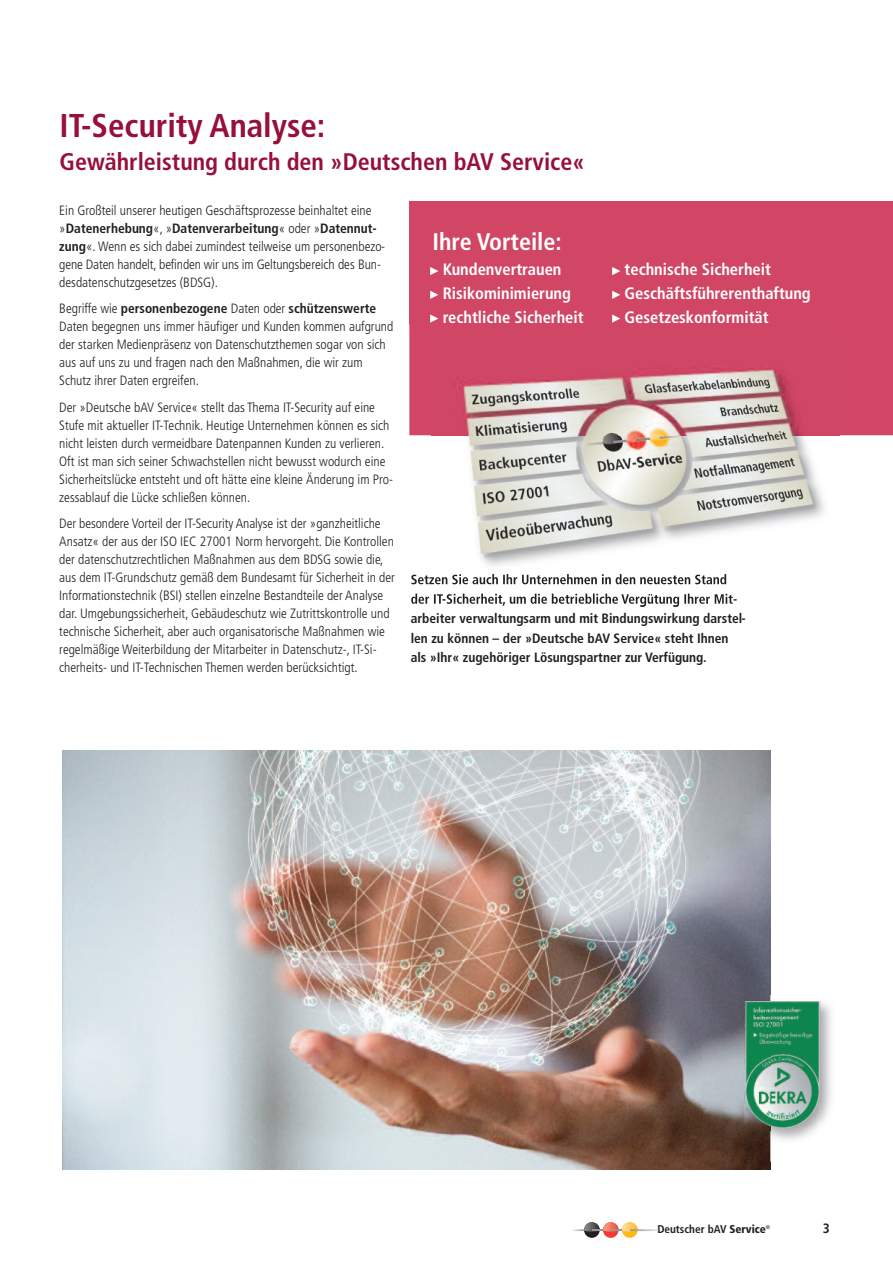
<style>
.page{position:relative;width:893px;height:1263px;background:#fff}
.page>*{position:absolute;margin:0;border:0;box-sizing:border-box;transform-origin:0 0}
.t1{font:700 condensed 33px "Frutiger";color:#971039}
.t2{font:700 condensed 24px "Frutiger";color:#971039}
.t3{font:700 condensed 24px "Frutiger";color:#fff}
.t4{font:700 condensed 16.5px/23.7px "Frutiger";color:#fff}
.t5{font:300 condensed 13.5px/18px "Frutiger";color:#231f20}
.t6{font:700 condensed 13.5px/19.5px "Frutiger";color:#231f20}
.t7{font:700 condensed 11.25px "Frutiger";color:#231f20}
.t8{font:condensed 5.4px "Frutiger";color:#231f20}
.s1{font-weight:700}
.s2{font-weight:900}
</style>
<div class="page">
<div style="left:410px;top:201px;width:483px;height:234px;background:#d04664"></div>
<svg style="left:584px;top:1222px;width:16px;height:16px"></svg>
<svg style="left:572px;top:1229px;width:12px;height:2px"></svg>
<img style="left:584px;top:1222px;width:16px;height:9px">
<svg style="left:603px;top:1222px;width:16px;height:16px"></svg>
<img style="left:603px;top:1222px;width:16px;height:7px">
<svg style="left:622px;top:1222px;width:16px;height:16px"></svg>
<img style="left:622px;top:1222px;width:16px;height:7px">
<svg style="left:658px;top:1229px;width:6px;height:2px"></svg>
<svg style="left:592px;top:1229px;width:46px;height:2px"></svg>
<img style="left:63px;top:750px;width:707px;height:419px">
<img style="left:702px;top:995px;width:129px;height:166px">
<img style="left:745px;top:1002px;width:76px;height:128px">
<svg style="left:430px;top:314px;width:8px;height:9px"></svg>
<svg style="left:430px;top:291px;width:8px;height:8px"></svg>
<svg style="left:430px;top:267px;width:8px;height:8px"></svg>
<svg style="left:612px;top:314px;width:8px;height:9px"></svg>
<svg style="left:612px;top:291px;width:8px;height:8px"></svg>
<svg style="left:612px;top:267px;width:8px;height:8px"></svg>
<img style="left:409px;top:325px;width:484px;height:280px">
<img style="left:411px;top:574px;width:21px;height:10px">
<img style="left:411px;top:594px;width:111px;height:11px">
<img style="left:410px;top:325px;width:483px;height:110px">
<img style="left:432px;top:332px;width:408px;height:253px">
<h1 class="t1" style="left:60px;top:113px;width:267px">IT-Security Analyse:</h1>
<h2 class="t2" style="left:60px;top:152px;width:527px">Gewährleistung durch den »Deutschen bAV Service«</h2>
<p class="t5" style="left:59px;top:202px;width:327px">Ein Großteil unserer heutigen Geschäftsprozesse beinhaltet eine »<span class="s1">Datenerhebung</span>«, »<span class="s1">Datenverarbeitung</span>« oder »<span class="s1">Datennut&shy;zung</span>«. Wenn es sich dabei zumindest teilweise um personenbezo&shy;gene Daten handelt, befinden wir uns im Geltungsbereich des Bun&shy;desdatenschutzgesetzes (BDSG).</p>
<p class="t5" style="left:59px;top:301px;width:336px">Begriffe wie <span class="s1">personenbezogene</span> Daten oder <span class="s1">schützenswerte </span>Daten begegnen uns immer häufiger und Kunden kommen aufgrund der starken Medienpräsenz von Datenschutzthemen sogar von sich aus auf uns zu und fragen nach den Maßnahmen, die wir zum Schutz ihrer Daten ergreifen.</p>
<p class="t5" style="left:59px;top:399px;width:335px">Der »Deutsche bAV Service« stellt das Thema IT-Security auf eine Stufe mit aktueller IT-Technik. Heutige Unternehmen können es sich nicht leisten durch vermeidbare Datenpannen Kunden zu verlieren.<br>Oft ist man sich seiner Schwachstellen nicht bewusst wodurch eine Sicherheitslücke entsteht und oft hätte eine kleine Änderung im Pro&shy;zessablauf die Lücke schließen können.</p>
<p class="t5" style="left:59px;top:516px;width:337px">Der besondere Vorteil der IT-Security Analyse ist der »ganzheitliche Ansatz« der aus der ISO IEC 27001 Norm hervorgeht. Die Kontrollen der datenschutzrechtlichen Maßnahmen aus dem BDSG sowie die, aus dem IT-Grundschutz gemäß dem Bundesamt für Sicherheit in der Informationstechnik (BSI) stellen einzelne Bestandteile der Analyse dar. Umgebungssicherheit, Gebäudeschutz wie Zutrittskontrolle und technische Sicherheit, aber auch organisatorische Maßnahmen wie regelmäßige Weiterbildung der Mitarbeiter in Datenschutz-, IT-Si&shy;cherheits- und IT-Technischen Themen werden berücksichtigt.</p>
<h2 class="t3" style="left:433px;top:232px;width:131px">Ihre Vorteile:</h2>
<p class="t4" style="left:443px;top:259px;width:142px">Kundenvertrauen<br>Risikominimierung rechtliche Sicherheit</p>
<p class="t4" style="left:625px;top:259px;width:188px">technische Sicherheit<br>Geschäftsführerenthaftung<br>Gesetzeskonformität</p>
<p class="t6" style="left:411px;top:610px;width:336px">arbeiter verwaltungsarm und mit Bindungswirkung darstel&shy;len zu können – der »Deutsche bAV Service« steht Ihnen als »Ihr« zugehöriger Lösungspartner zur Verfügung.</p>
<p class="t7" style="left:657px;top:1225px;width:110px">Deutscher bAV <span class="s2">Service</span></p>
<p class="t6" style="left:823px;top:1220px;width:9px">3</p>
<p class="t8" style="left:766px;top:1224px;width:6px">®</p>
</div>
